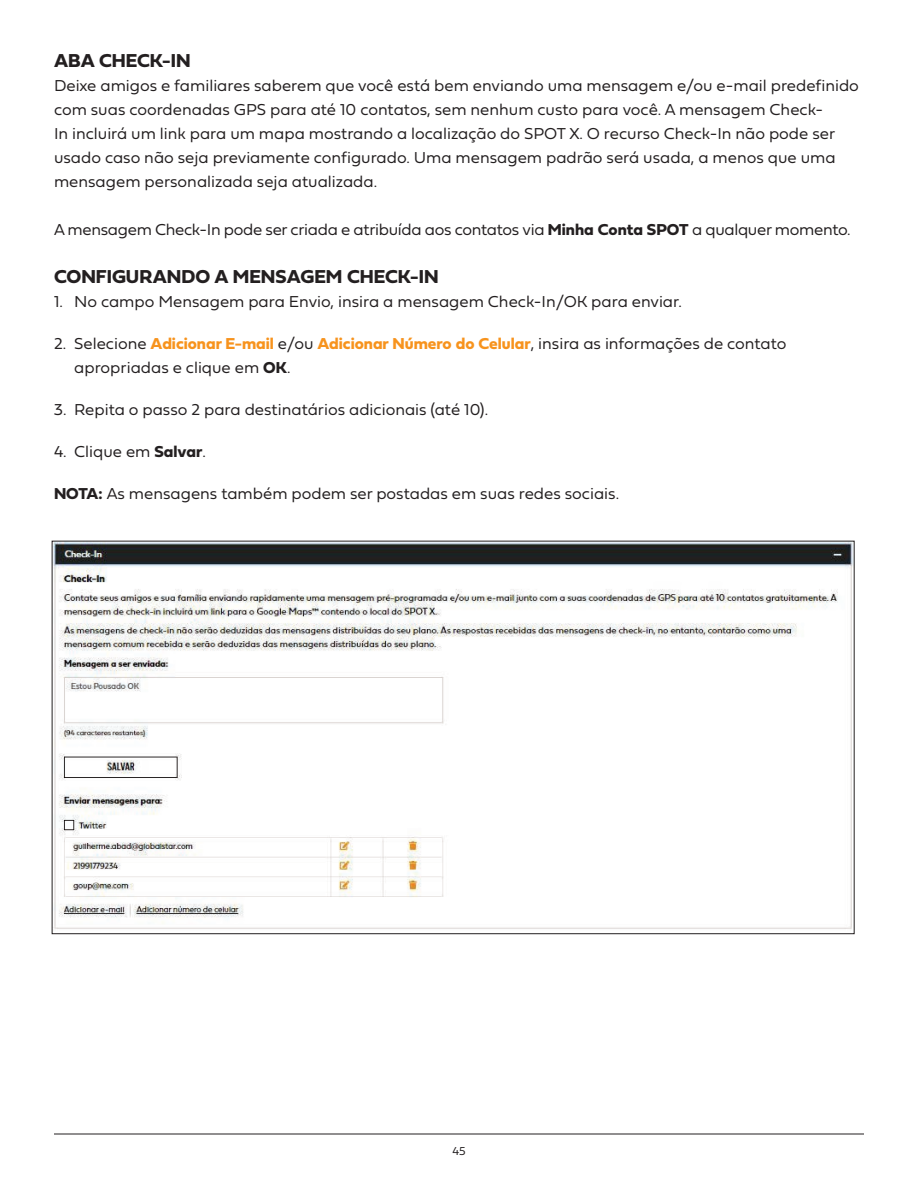
<style>
.page{position:relative;width:918px;height:1188px;background:#fff}
.page>*{position:absolute;margin:0;border:0;box-sizing:border-box;transform-origin:0 0}
.t1{font:19.5px "Fieldwork Geo Bold";color:#231f20}
.t2{font:16.5px/24px "Fieldwork Geo Light";color:#231f20}
.t3{font:16.5px "Fieldwork Geo Light";letter-spacing:-.02em;color:#231f20}
.t4{font:12px "Fieldwork Geo Light";color:#231f20}
.s1{font-family:"Fieldwork Geo Bold"}
.s2{font-family:"Fieldwork Geo Bold";color:#f7931d}
</style>
<div class="page">
<hr style="left:54px;top:1134px;width:810px;height:1px;background:#231f20">
<img style="left:54px;top:543px;width:798px;height:386px">
<p class="t1" style="left:54px;top:46px;width:138px">ABA CHECK-IN</p>
<p class="t2" style="left:54px;top:73px;width:806px">Deixe amigos e familiares saberem que você está bem enviando uma mensagem e/ou e-mail predefinido com suas coordenadas GPS para até 10 contatos, sem nenhum custo para você. A mensagem Check-<br>In incluirá um link para um mapa mostrando a localização do SPOT X. O recurso Check-In não pode ser usado caso não seja previamente configurado. Uma mensagem padrão será usada, a menos que uma mensagem personalizada seja atualizada.</p>
<p class="t3" style="left:54px;top:217px;width:798px">A mensagem Check-In pode ser criada e atribuída aos contatos via <span class="s1">Minha Conta SPOT</span> a qualquer momento.</p>
<p class="t1" style="left:54px;top:261px;width:386px">CONFIGURANDO A MENSAGEM CHECK-IN</p>
<p class="t2" style="left:54px;top:288px;width:629px">1. No campo Mensagem para Envio, insira a mensagem Check-In/OK para enviar.</p>
<p class="t2" style="left:74px;top:330px;width:714px;text-indent:-20px">2. Selecione <span class="s2">Adicionar E-mail</span> e/ou <span class="s2">Adicionar Número do Celular</span>, insira as informações de contato apropriadas e clique em <span class="s1">OK</span>.</p>
<p class="t2" style="left:54px;top:396px;width:436px">3. Repita o passo 2 para destinatários adicionais (até 10).</p>
<p class="t2" style="left:54px;top:438px;width:153px">4. Clique em <span class="s1">Salvar</span>.</p>
<p class="t2" style="left:54px;top:480px;width:567px"><span class="s1">NOTA:</span> As mensagens também podem ser postadas em suas redes sociais.</p>
<p class="t4" style="left:452px;top:1142px;width:15px">45</p>
</div>
